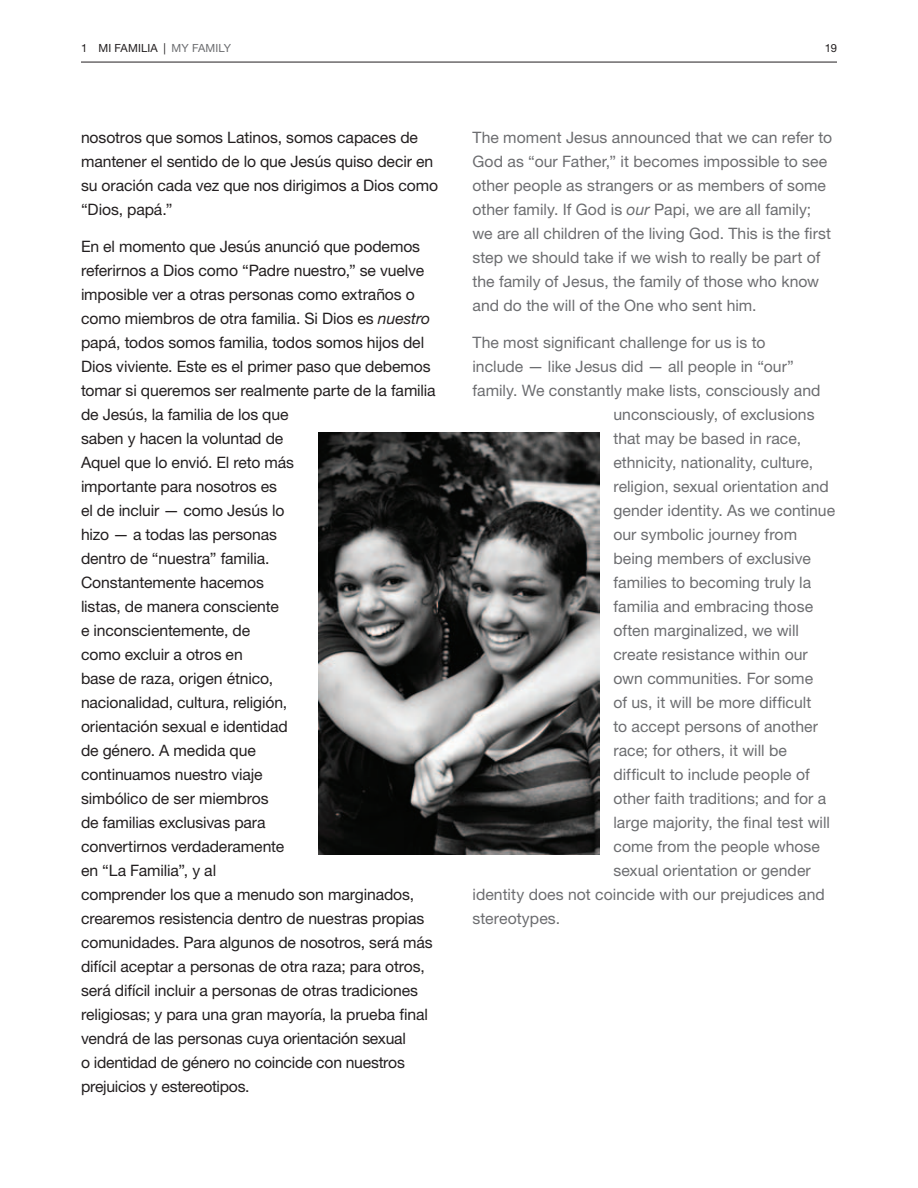
<style>
.page{position:relative;width:918px;height:1188px;background:#fff}
.page>*{position:absolute;margin:0;border:0;box-sizing:border-box;transform-origin:0 0}
.text_spanish{font:15.75px/24px "Helvetica Neue LT Std";letter-spacing:-.01em;color:#231f20}
.text_spanish-2{font:15.75px/24px "Helvetica Neue LT Std";letter-spacing:.005em;color:#6c6d70}
.t1{font:11.25px "Helvetica Neue LT Std";letter-spacing:.015em;color:#231f20}
.s1{color:#6c6d70}
.s2{font-style:italic}
</style>
<div class="page">
<hr style="left:81px;top:62px;width:756px;height:1px;background:#231f20">
<img style="left:318px;top:432px;width:282px;height:423px">
<p class="t1" style="left:81px;top:41px;width:152px">1 MI FAMILIA | <span class="s1">MY FAMILY</span></p>
<p class="t1" style="left:825px;top:41px;width:14px">19</p>
<p class="text_spanish" style="left:81px;top:125px;width:359px">nosotros que somos Latinos, somos capaces de mantener el sentido de lo que Jesús quiso decir en su oración cada vez que nos dirigimos a Dios como “Dios, papá.”</p>
<p class="text_spanish" style="left:81px;top:235px;width:356px">En el momento que Jesús anunció que podemos referirnos a Dios como “Padre nuestro,” se vuelve imposible ver a otras personas como extraños o como miembros de otra familia. Si Dios es <span class="s2">nuestro </span>papá, todos somos familia, todos somos hijos del Dios viviente. Este es el primer paso que debemos tomar si queremos ser realmente parte de la familia de Jesús, la familia de los que<br>saben y hacen la voluntad de<br>Aquel que lo envió. El reto más<br>importante para nosotros es<br>el de incluir — como Jesús lo<br>hizo — a todas las personas<br>dentro de “nuestra” familia.<br>Constantemente hacemos<br>listas, de manera consciente<br>e inconscientemente, de<br>como excluir a otros en<br>base de raza, origen étnico,<br>nacionalidad, cultura, religión,<br>orientación sexual e identidad<br>de género. A medida que<br>continuamos nuestro viaje<br>simbólico de ser miembros<br>de familias exclusivas para<br>convertirnos verdaderamente<br>en “La Familia”, y al<br>comprender los que a menudo son marginados, crearemos resistencia dentro de nuestras propias comunidades. Para algunos de nosotros, será más difícil aceptar a personas de otra raza; para otros, será difícil incluir a personas de otras tradiciones religiosas; y para una gran mayoría, la prueba final vendrá de las personas cuya orientación sexual<br>o identidad de género no coincide con nuestros prejuicios y estereotipos.</p>
<p class="text_spanish-2" style="left:472px;top:125px;width:361px">The moment Jesus announced that we can refer to God as “our Father,” it becomes impossible to see other people as strangers or as members of some other family. If God is <span class="s2">our</span> Papi, we are all family; we are all children of the living God. This is the first step we should take if we wish to really be part of the family of Jesus, the family of those who know and do the will of the One who sent him.</p>
<p class="text_spanish-2" style="left:472px;top:331px;width:295px">The most significant challenge for us is to</p>
<p class="text_spanish-2" style="left:472px;top:355px;width:323px">include — like Jesus did — all people in “our”</p>
<p class="text_spanish-2" style="left:472px;top:379px;width:350px">family. We constantly make lists, consciously and</p>
<p class="text_spanish-2" style="left:613px;top:403px;width:203px">unconsciously, of exclusions</p>
<p class="text_spanish-2" style="left:613px;top:427px;width:189px">that may be based in race,</p>
<p class="text_spanish-2" style="left:613px;top:451px;width:201px">ethnicity, nationality, culture,</p>
<p class="text_spanish-2" style="left:613px;top:475px;width:217px">religion, sexual orientation and</p>
<p class="text_spanish-2" style="left:613px;top:499px;width:223px">gender identity. As we continue</p>
<p class="text_spanish-2" style="left:613px;top:523px;width:185px">our symbolic journey from</p>
<p class="text_spanish-2" style="left:613px;top:547px;width:199px">being members of exclusive</p>
<p class="text_spanish-2" style="left:613px;top:571px;width:199px">families to becoming truly la</p>
<p class="text_spanish-2" style="left:613px;top:595px;width:201px">familia and embracing those</p>
<p class="text_spanish-2" style="left:613px;top:619px;width:187px">often marginalized, we will</p>
<p class="text_spanish-2" style="left:613px;top:643px;width:196px">create resistance within our</p>
<p class="text_spanish-2" style="left:613px;top:667px;width:201px">own communities. For some</p>
<p class="text_spanish-2" style="left:613px;top:691px;width:199px">of us, it will be more difficult</p>
<p class="text_spanish-2" style="left:613px;top:715px;width:206px">to accept persons of another</p>
<p class="text_spanish-2" style="left:613px;top:739px;width:175px">race; for others, it will be</p>
<p class="text_spanish-2" style="left:613px;top:763px;width:198px">difficult to include people of</p>
<p class="text_spanish-2" style="left:613px;top:787px;width:214px">other faith traditions; and for a</p>
<p class="text_spanish-2" style="left:613px;top:811px;width:218px">large majority, the final test will</p>
<p class="text_spanish-2" style="left:613px;top:835px;width:208px">come from the people whose</p>
<p class="text_spanish-2" style="left:613px;top:859px;width:199px">sexual orientation or gender</p>
<p class="text_spanish-2" style="left:472px;top:883px;width:354px">identity does not coincide with our prejudices and</p>
<p class="text_spanish-2" style="left:472px;top:907px;width:89px">stereotypes.</p>
</div>
